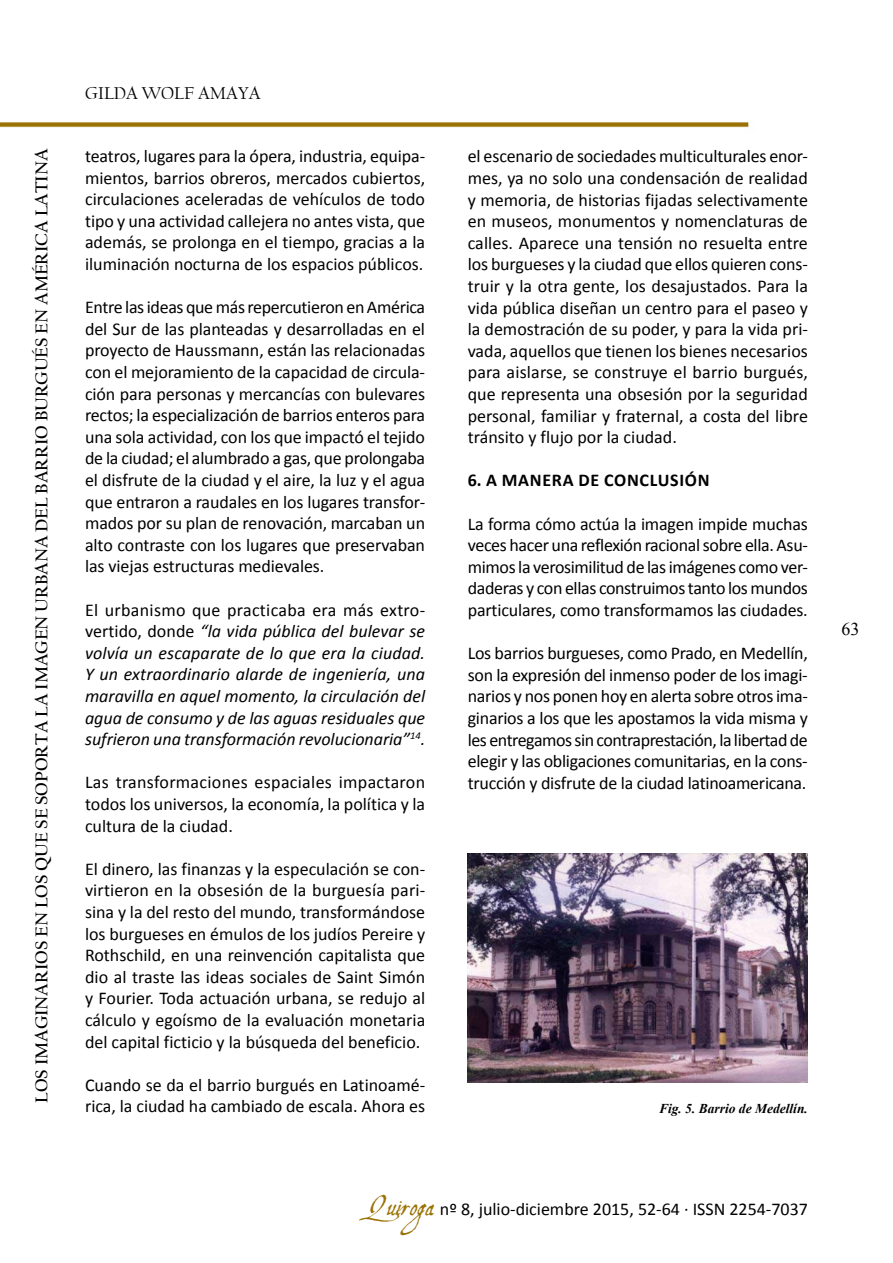
<style>
.page{position:relative;width:893px;height:1263px;background:#fff}
.page>*{position:absolute;margin:0;border:0;box-sizing:border-box;transform-origin:0 0}
.t1{font:18px/21.6px "Calibri";color:#000;text-align:justify}
.t2{font:italic 18px/21.6px "Calibri";color:#000;text-align:justify}
.t3{font:700 18px "Californian FB";color:#000}
.t4{font:700 18px "Calibri";letter-spacing:.04em;color:#000}
.t5{font:18px "Californian FB";color:#000}
.t6{font:18px "Times New Roman";color:#000}
.t7{font:italic 700 13.5px "Times New Roman";color:#000}
.s1{font-style:normal}
.s2{font-family:"Aquiline";font-size:27px;color:#9b7305}
</style>
<div class="page">
<img style="left:0;top:122px;width:749px;height:6px">
<img style="left:468px;top:853px;width:340px;height:229px">
<p class="t3" style="left:31px;top:1103px;width:955px;rotate:-90deg">Los Imaginarios En Los Que Se Soporta La Imagen Urbana Del Barrio Burgués En América Latina</p>
<p class="t5" style="left:85px;top:83px;width:173px">GILDA WOLF AMAYA</p>
<p class="t1" style="left:85px;top:145px;width:342px">teatros, lugares para la ópera, industria, equipa&shy;mientos, barrios obreros, mercados cubiertos, circulaciones aceleradas de vehículos de todo tipo y una actividad callejera no antes vista, que además, se prolonga en el tiempo, gracias a la iluminación nocturna de los espacios públicos.</p>
<p class="t1" style="left:85px;top:296px;width:342px">Entre las ideas que más repercutieron en América del Sur de las planteadas y desarrolladas en el proyecto de Haussmann, están las relacionadas con el mejoramiento de la capacidad de circula&shy;ción para personas y mercancías con bulevares rectos; la especialización de barrios enteros para una sola actividad, con los que impactó el tejido de la ciudad; el alumbrado a gas, que prolongaba el disfrute de la ciudad y el aire, la luz y el agua que entraron a raudales en los lugares transfor&shy;mados por su plan de renovación, marcaban un alto contraste con los lugares que preservaban las viejas estructuras medievales.</p>
<p class="t2" style="left:85px;top:598px;width:342px"><span class="s1">El urbanismo que practicaba era más extro&shy;vertido, donde</span> “la vida pública del bulevar se volvía un escaparate de lo que era la ciudad.<br>Y un extraordinario alarde de ingeniería, una maravilla en aquel momento, la circulación del agua de consumo y de las aguas residuales que sufrieron una transformación revolucionaria”<sup>14</sup>.</p>
<p class="t1" style="left:85px;top:772px;width:342px">Las transformaciones espaciales impactaron todos los universos, la economía, la política y la cultura de la ciudad.</p>
<p class="t1" style="left:85px;top:858px;width:342px">El dinero, las finanzas y la especulación se con&shy;virtieron en la obsesión de la burguesía pari&shy;sina y la del resto del mundo, transformándose los burgueses en émulos de los judíos Pereire y Rothschild, en una reinvención capitalista que dio al traste las ideas sociales de Saint Simón y Fourier. Toda actuación urbana, se redujo al cálculo y egoísmo de la evaluación monetaria del capital ficticio y la búsqueda del beneficio.</p>
<p class="t1" style="left:85px;top:1074px;width:342px">Cuando se da el barrio burgués en Latinoamé&shy;rica, la ciudad ha cambiado de escala. Ahora es</p>
<p class="t1" style="left:468px;top:146px;width:342px">el escenario de sociedades multiculturales enor&shy;mes, ya no solo una condensación de realidad y memoria, de historias fijadas selectivamente en museos, monumentos y nomenclaturas de calles. Aparece una tensión no resuelta entre los burgueses y la ciudad que ellos quieren cons&shy;truir y la otra gente, los desajustados. Para la vida pública diseñan un centro para el paseo y la demostración de su poder, y para la vida pri&shy;vada, aquellos que tienen los bienes necesarios para aislarse, se construye el barrio burgués, que representa una obsesión por la seguridad personal, familiar y fraternal, a costa del libre tránsito y flujo por la ciudad.</p>
<p class="t4" style="left:468px;top:469px;width:243px">6. A MANERA DE CONCLUSIÓN</p>
<p class="t1" style="left:468px;top:513px;width:342px">La forma cómo actúa la imagen impide muchas veces hacer una reflexión racional sobre ella. Asu&shy;mimos la verosimilitud de las imágenes como ver&shy;daderas y con ellas construimos tanto los mundos particulares, como transformamos las ciudades.</p>
<p class="t1" style="left:468px;top:642px;width:342px">Los barrios burgueses, como Prado, en Medellín, son la expresión del inmenso poder de los imagi&shy;narios y nos ponen hoy en alerta sobre otros ima&shy;ginarios a los que les apostamos la vida misma y les entregamos sin contraprestación, la libertad de elegir y las obligaciones comunitarias, en la cons&shy;trucción y disfrute de la ciudad latinoamericana.</p>
<p class="t7" style="left:659px;top:1099px;width:150px">Fig. 5. Barrio de Medellín.</p>
<p class="t1" style="left:368px;top:1198px;width:334px"><span class="s2">Quiroga</span> nº 8, julio-diciembre 2015, 52-64 · ISSN</p>
<p class="t1" style="left:729px;top:1198px;width:80px">2254-7037</p>
<p class="t6" style="left:841px;top:616px;width:19px">63</p>
</div>
